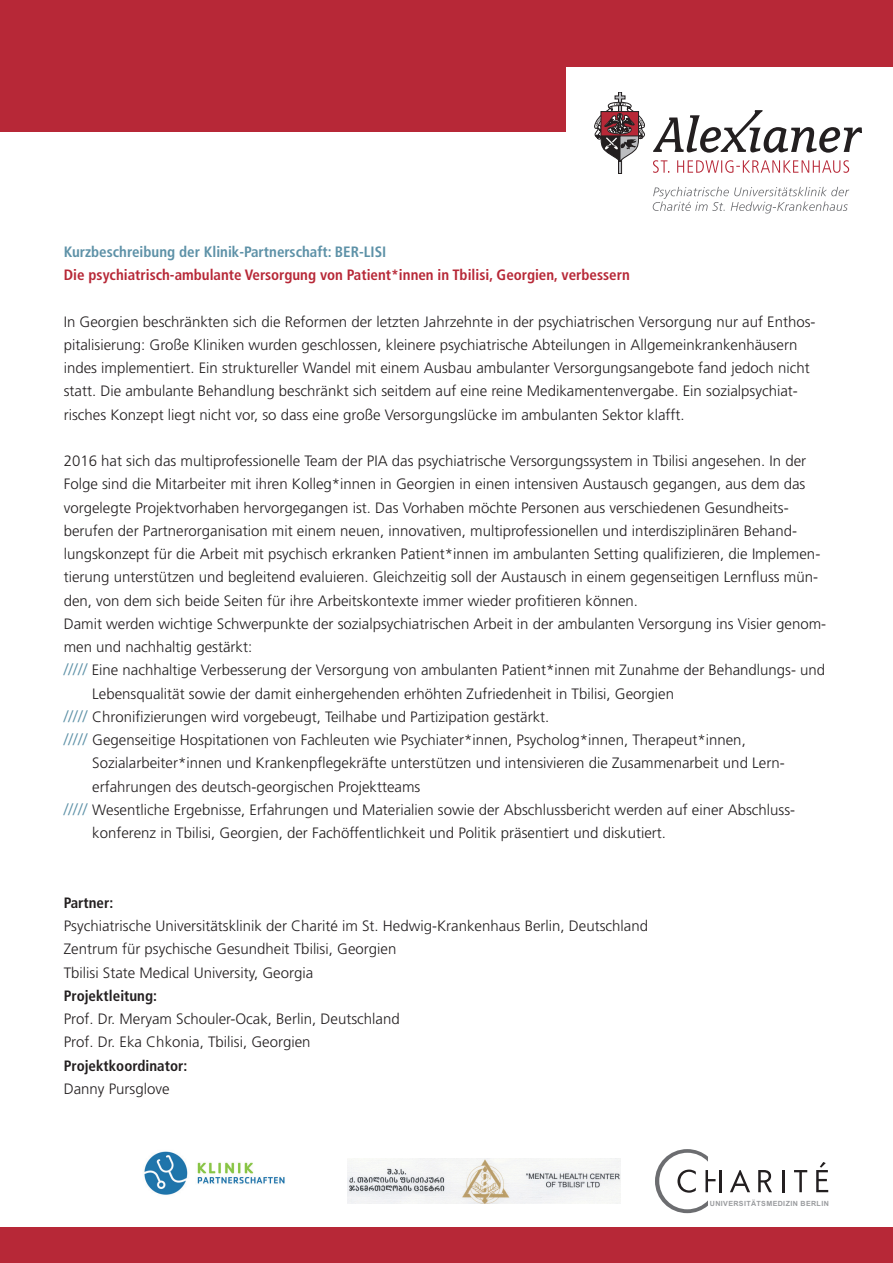
<style>
.page{position:relative;width:893px;height:1263px;background:#fff}
.page>*{position:absolute;margin:0;border:0;box-sizing:border-box;transform-origin:0 0}
.t1{font:300 15px/23.2px "Frutiger LT Std";color:#231f20}
.t2{font:700 condensed 15px "Frutiger LT Std";color:#b72837}
.t3{font:700 condensed 15px "Frutiger LT Std";color:#5d91a7}
.t4{font:700 condensed 15px "Frutiger LT Std";color:#231f20}
.t5{font:700 7.2px "Arial";letter-spacing:.05em;color:#999b9e}
.s1{font-size:16.5px;color:#5d91a7}
</style>
<div class="page">
<div style="left:0;top:0;width:893px;height:66px;background:#b72837"></div>
<div style="left:0;top:0;width:566px;height:131px;background:#b72837"></div>
<svg style="left:653px;top:110px;width:209px;height:43px"></svg>
<svg style="left:594px;top:92px;width:51px;height:82px"></svg>
<svg style="left:653px;top:160px;width:196px;height:13px"></svg>
<svg style="left:653px;top:187px;width:196px;height:26px"></svg>
<div style="left:0;top:1228px;width:893px;height:35px;background:#b72837"></div>
<img style="left:144px;top:1151px;width:141px;height:44px">
<img style="left:348px;top:1158px;width:273px;height:45px">
<svg style="left:794px;top:1170px;width:13px;height:22px"></svg>
<hr style="left:782px;top:1170px;width:3px;height:22px;background:#231f20">
<svg style="left:730px;top:1170px;width:20px;height:22px"></svg>
<svg style="left:758px;top:1170px;width:14px;height:22px"></svg>
<svg style="left:816px;top:1162px;width:12px;height:30px"></svg>
<hr style="left:719px;top:1170px;width:2px;height:22px;background:#231f20">
<svg style="left:655px;top:1149px;width:60px;height:64px"></svg>
<p class="t3" style="left:64px;top:243px;width:324px">Kurzbeschreibung der Klinik-Partnerschaft: BER-LISI</p>
<p class="t2" style="left:64px;top:266px;width:568px">Die psychiatrisch-ambulante Versorgung von Patient*innen in Tbilisi, Georgien, verbessern</p>
<p class="t1" style="left:64px;top:310px;width:753px">In Georgien beschränkten sich die Reformen der letzten Jahrzehnte in der psychiatrischen Versorgung nur auf Enthos&shy;pitalisierung: Große Kliniken wurden geschlossen, kleinere psychiatrische Abteilungen in Allgemeinkrankenhäusern indes implementiert. Ein struktureller Wandel mit einem Ausbau ambulanter Versorgungsangebote fand jedoch nicht statt. Die ambulante Behandlung beschränkt sich seitdem auf eine reine Medikamentenvergabe. Ein sozialpsychiat&shy;risches Konzept liegt nicht vor, so dass eine große Versorgungslücke im ambulanten Sektor klafft.</p>
<p class="t1" style="left:64px;top:449px;width:744px">2016 hat sich das multiprofessionelle Team der PIA das psychiatrische Versorgungssystem in Tbilisi angesehen. In der</p>
<p class="t1" style="left:64px;top:473px;width:743px">Folge sind die Mitarbeiter mit ihren Kolleg*innen in Georgien in einen intensiven Austausch gegangen, aus dem das</p>
<p class="t1" style="left:64px;top:496px;width:726px">vorgelegte Projektvorhaben hervorgegangen ist. Das Vorhaben möchte Personen aus verschiedenen Gesundheits-</p>
<p class="t1" style="left:64px;top:519px;width:735px">berufen der Partnerorganisation mit einem neuen, innovativen, multiprofessionellen und interdisziplinären Behand-</p>
<p class="t1" style="left:64px;top:542px;width:758px">lungskonzept für die Arbeit mit psychisch erkranken Patient*innen im ambulanten Setting qualifizieren, die Implemen-</p>
<p class="t1" style="left:64px;top:566px;width:756px">tierung unterstützen und begleitend evaluieren. Gleichzeitig soll der Austausch in einem gegenseitigen Lernfluss mün-</p>
<p class="t1" style="left:64px;top:589px;width:576px">den, von dem sich beide Seiten für ihre Arbeitskontexte immer wieder profitieren können.</p>
<p class="t1" style="left:64px;top:612px;width:764px">Damit werden wichtige Schwerpunkte der sozialpsychiatrischen Arbeit in der ambulanten Versorgung ins Visier genom-</p>
<p class="t1" style="left:64px;top:635px;width:190px">men und nachhaltig gestärkt:</p>
<p class="t1" style="left:64px;top:659px;width:763px"><span class="s1">/////</span> Eine nachhaltige Verbesserung der Versorgung von ambulanten Patient*innen mit Zunahme der Behandlungs- und</p>
<p class="t1" style="left:92px;top:682px;width:583px">Lebensqualität sowie der damit einhergehenden erhöhten Zufriedenheit in Tbilisi, Georgien</p>
<p class="t1" style="left:64px;top:705px;width:487px"><span class="s1">/////</span> Chronifizierungen wird vorgebeugt, Teilhabe und Partizipation gestärkt.</p>
<p class="t1" style="left:64px;top:728px;width:683px"><span class="s1">/////</span> Gegenseitige Hospitationen von Fachleuten wie Psychiater*innen, Psycholog*innen, Therapeut*innen,</p>
<p class="t1" style="left:92px;top:752px;width:694px">Sozialarbeiter*innen und Krankenpflegekräfte unterstützen und intensivieren die Zusammenarbeit und Lern-</p>
<p class="t1" style="left:92px;top:775px;width:330px">erfahrungen des deutsch-georgischen Projektteams</p>
<p class="t1" style="left:64px;top:798px;width:733px"><span class="s1">/////</span> Wesentliche Ergebnisse, Erfahrungen und Materialien sowie der Abschlussbericht werden auf einer Abschluss-</p>
<p class="t1" style="left:92px;top:821px;width:575px">konferenz in Tbilisi, Georgien, der Fachöffentlichkeit und Politik präsentiert und diskutiert.</p>
<p class="t4" style="left:64px;top:894px;width:51px">Partner:</p>
<p class="t1" style="left:64px;top:914px;width:586px">Psychiatrische Universitätsklinik der Charité im St. Hedwig-Krankenhaus Berlin, Deutschland<br>Zentrum für psychische Gesundheit Tbilisi, Georgien<br>Tbilisi State Medical University, Georgia</p>
<p class="t4" style="left:64px;top:987px;width:95px">Projektleitung:</p>
<p class="t1" style="left:64px;top:1007px;width:337px">Prof. Dr. Meryam Schouler-Ocak, Berlin, Deutschland<br>Prof. Dr. Eka Chkonia, Tbilisi, Georgien</p>
<p class="t4" style="left:64px;top:1056px;width:125px">Projektkoordinator:</p>
<p class="t1" style="left:64px;top:1077px;width:107px">Danny Pursglove</p>
<p class="t5" style="left:710px;top:1198px;width:120px">UNIVERSITÄTSMEDIZIN BERLIN</p>
</div>
